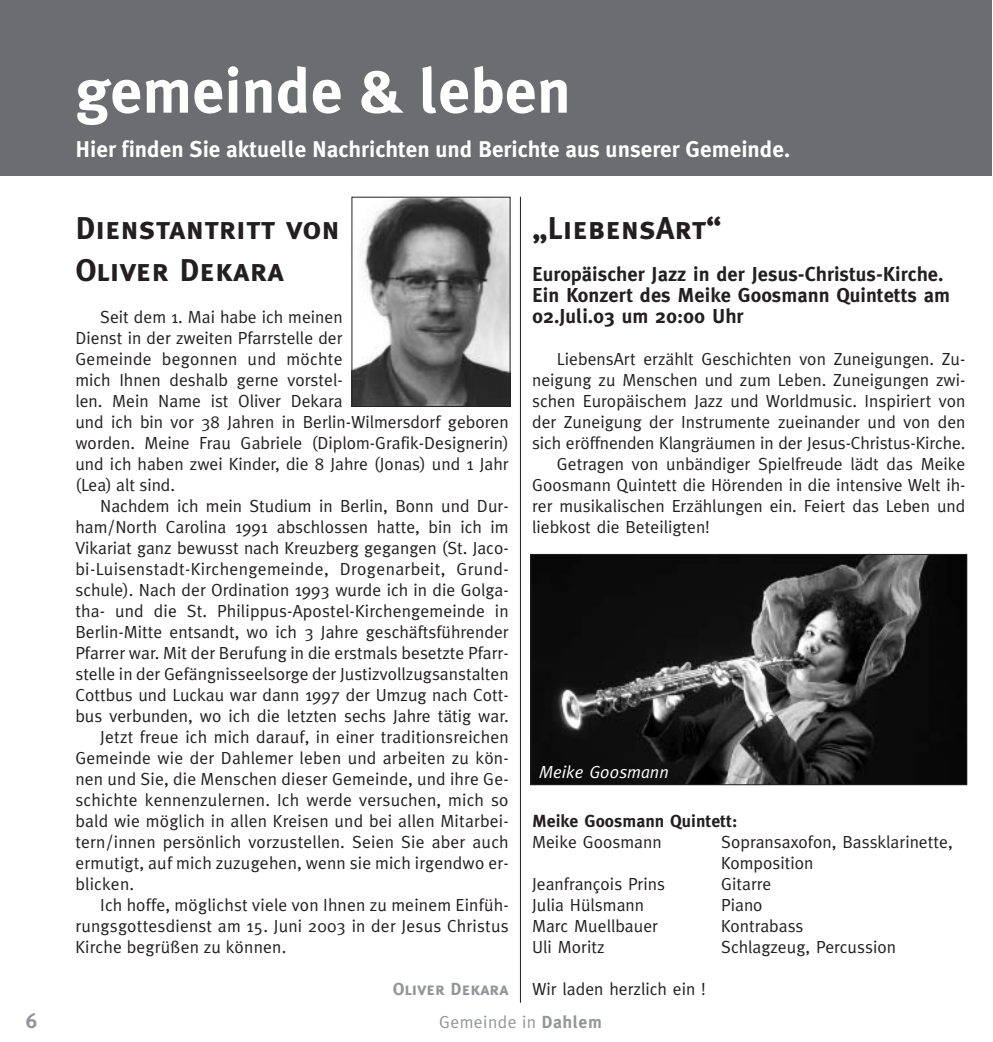
<style>
.page{position:relative;width:993px;height:1042px;background:#fff}
.page>*{position:absolute;margin:0;border:0;box-sizing:border-box;transform-origin:0 0}
.t1{font:700 63px "Meta Plus";color:#fff}
.t2{font:31.5px/42px "Meta Plus Bold Caps";color:#231f20}
.t3{font:700 22.75px "Meta Plus";color:#fff}
.t4{font:21px "Meta Plus Bold Caps";color:#939598}
.t5{font:700 20.12px/21px "Meta Plus";color:#231f20}
.t6{font:17.5px/21px "Meta Plus Normal";color:#231f20}
.t7{font:17.5px "Meta Plus Normal";letter-spacing:.02em;color:#231f20}
.t8{font:700 17.5px "Meta Plus";color:#231f20}
.t9{font:17.5px "Meta Plus Normal";letter-spacing:.025em;color:#939598}
.t10{font:italic 17.5px "Meta Plus Normal";color:#fff}
.t11{font:17.5px "Meta Plus Bold Caps";color:#939598}
.s1{font-family:"Meta Plus";font-weight:700}
</style>
<div class="page">
<hr style="left:520px;top:197px;width:1px;height:805px;background:#231f20">
<div style="left:0;top:0;width:990px;height:176px;background:#6c6d70"></div>
<img style="left:353px;top:199px;width:155px;height:206px">
<div style="left:351px;top:197px;width:159px;height:210px;border:1px solid #231f20"></div>
<img style="left:532px;top:556px;width:433px;height:227px">
<div style="left:530px;top:554px;width:437px;height:231px;border:1px solid #231f20"></div>
<p class="t4" style="left:26px;top:1008px;width:13px">6</p>
<h1 class="t1" style="left:75px;top:65px;width:497px">gemeinde &amp; leben</h1>
<h3 class="t3" style="left:75px;top:139px;width:716px">Hier finden Sie aktuelle Nachrichten und Berichte aus unserer Gemeinde.</h3>
<h2 class="t2" style="left:75px;top:207px;width:266px">Dienstantritt von<br>Oliver Dekara</h2>
<p class="t6" style="left:75px;top:307px;width:435px;text-indent:25px">Seit dem 1. Mai habe ich meinen<br>Dienst in der zweiten Pfarrstelle der<br>Gemeinde begonnen und möchte<br>mich Ihnen deshalb gerne vorstel-<br>len. Mein Name ist Oliver Dekara<br>und ich bin vor 38 Jahren in Berlin-Wilmersdorf geboren worden. Meine Frau Gabriele (Diplom-Grafik-Designerin) und ich haben zwei Kinder, die 8 Jahre (Jonas) und 1 Jahr (Lea) alt sind.</p>
<p class="t6" style="left:100px;top:496px;width:410px">Nachdem ich mein Studium in Berlin, Bonn und Dur-</p>
<p class="t6" style="left:75px;top:517px;width:434px">ham/North Carolina 1991 abschlossen hatte, bin ich im</p>
<p class="t6" style="left:75px;top:538px;width:434px">Vikariat ganz bewusst nach Kreuzberg gegangen (St. Jaco-</p>
<p class="t7" style="left:75px;top:562px;width:435px">bi-Luisenstadt-Kirchengemeinde, Drogenarbeit, Grund-</p>
<p class="t6" style="left:75px;top:580px;width:434px">schule). Nach der Ordination 1993 wurde ich in die Golga-</p>
<p class="t6" style="left:75px;top:601px;width:435px">tha- und die St. Philippus-Apostel-Kirchengemeinde in</p>
<p class="t6" style="left:75px;top:622px;width:435px">Berlin-Mitte entsandt, wo ich 3 Jahre geschäftsführender</p>
<p class="t6" style="left:75px;top:643px;width:435px">Pfarrer war. Mit der Berufung in die erstmals besetzte Pfarr-</p>
<p class="t6" style="left:75px;top:664px;width:435px">stelle in der Gefängnisseelsorge der Justizvollzugsanstalten</p>
<p class="t6" style="left:75px;top:685px;width:435px">Cottbus und Luckau war dann 1997 der Umzug nach Cott-</p>
<p class="t6" style="left:75px;top:706px;width:435px">bus verbunden, wo ich die letzten sechs Jahre tätig war.</p>
<p class="t6" style="left:100px;top:727px;width:410px">Jetzt freue ich mich darauf, in einer traditionsreichen</p>
<p class="t6" style="left:75px;top:748px;width:435px">Gemeinde wie der Dahlemer leben und arbeiten zu kön-</p>
<p class="t6" style="left:75px;top:769px;width:434px">nen und Sie, die Menschen dieser Gemeinde, und ihre Ge-</p>
<p class="t6" style="left:75px;top:790px;width:435px">schichte kennenzulernen. Ich werde versuchen, mich so</p>
<p class="t6" style="left:75px;top:811px;width:435px">bald wie möglich in allen Kreisen und bei allen Mitarbei-</p>
<p class="t6" style="left:75px;top:832px;width:435px">tern/innen persönlich vorzustellen. Seien Sie aber auch</p>
<p class="t6" style="left:75px;top:853px;width:435px">ermutigt, auf mich zuzugehen, wenn sie mich irgendwo er-</p>
<p class="t6" style="left:75px;top:874px;width:60px">blicken.</p>
<p class="t6" style="left:100px;top:895px;width:410px">Ich hoffe, möglichst viele von Ihnen zu meinem Einfüh-</p>
<p class="t6" style="left:75px;top:916px;width:434px">rungsgottesdienst am 15. Juni 2003 in der Jesus Christus</p>
<p class="t6" style="left:75px;top:937px;width:212px">Kirche begrüßen zu können.</p>
<p class="t11" style="left:393px;top:978px;width:117px">Oliver Dekara</p>
<h2 class="t2" style="left:532px;top:207px;width:191px">„LiebensArt“</h2>
<p class="t5" style="left:532px;top:264px;width:419px">Europäischer Jazz in der Jesus-Christus-Kirche.<br>Ein Konzert des Meike Goosmann Quintetts am<br>02.Juli.03 um 20:00 Uhr</p>
<p class="t6" style="left:557px;top:349px;width:410px">LiebensArt erzählt Geschichten von Zuneigungen. Zu-</p>
<p class="t6" style="left:532px;top:370px;width:435px">neigung zu Menschen und zum Leben. Zuneigungen zwi-</p>
<p class="t6" style="left:532px;top:391px;width:435px">schen Europäischem Jazz und Worldmusic. Inspiriert von</p>
<p class="t6" style="left:532px;top:412px;width:435px">der Zuneigung der Instrumente zueinander und von den</p>
<p class="t6" style="left:532px;top:433px;width:435px">sich eröffnenden Klangräumen in der Jesus-Christus-Kirche.</p>
<p class="t6" style="left:557px;top:454px;width:410px">Getragen von unbändiger Spielfreude lädt das Meike</p>
<p class="t6" style="left:532px;top:475px;width:435px">Goosmann Quintett die Hörenden in die intensive Welt ih-</p>
<p class="t6" style="left:532px;top:496px;width:434px">rer musikalischen Erzählungen ein. Feiert das Leben und</p>
<p class="t6" style="left:532px;top:517px;width:179px">liebkost die Beteiligten!</p>
<p class="t10" style="left:539px;top:765px;width:131px">Meike Goosmann</p>
<p class="t8" style="left:532px;top:813px;width:207px">Meike Goosmann Quintett:</p>
<p class="t6" style="left:532px;top:832px;width:131px">Meike Goosmann</p>
<p class="t6" style="left:721px;top:832px;width:233px">Sopransaxofon, Bassklarinette,<br>Komposition</p>
<p class="t6" style="left:532px;top:874px;width:134px">Jeanfrançois Prins</p>
<p class="t6" style="left:721px;top:874px;width:52px">Gitarre</p>
<p class="t6" style="left:532px;top:895px;width:113px">Julia Hülsmann</p>
<p class="t6" style="left:721px;top:895px;width:43px">Piano</p>
<p class="t6" style="left:532px;top:916px;width:127px">Marc Muellbauer</p>
<p class="t6" style="left:721px;top:916px;width:84px">Kontrabass</p>
<p class="t6" style="left:532px;top:937px;width:74px">Uli Moritz</p>
<p class="t6" style="left:721px;top:937px;width:176px">Schlagzeug, Percussion</p>
<p class="t6" style="left:532px;top:979px;width:175px">Wir laden herzlich ein !</p>
<p class="t9" style="left:439px;top:1015px;width:164px">Gemeinde in <span class="s1">Dahlem</span></p>
</div>
